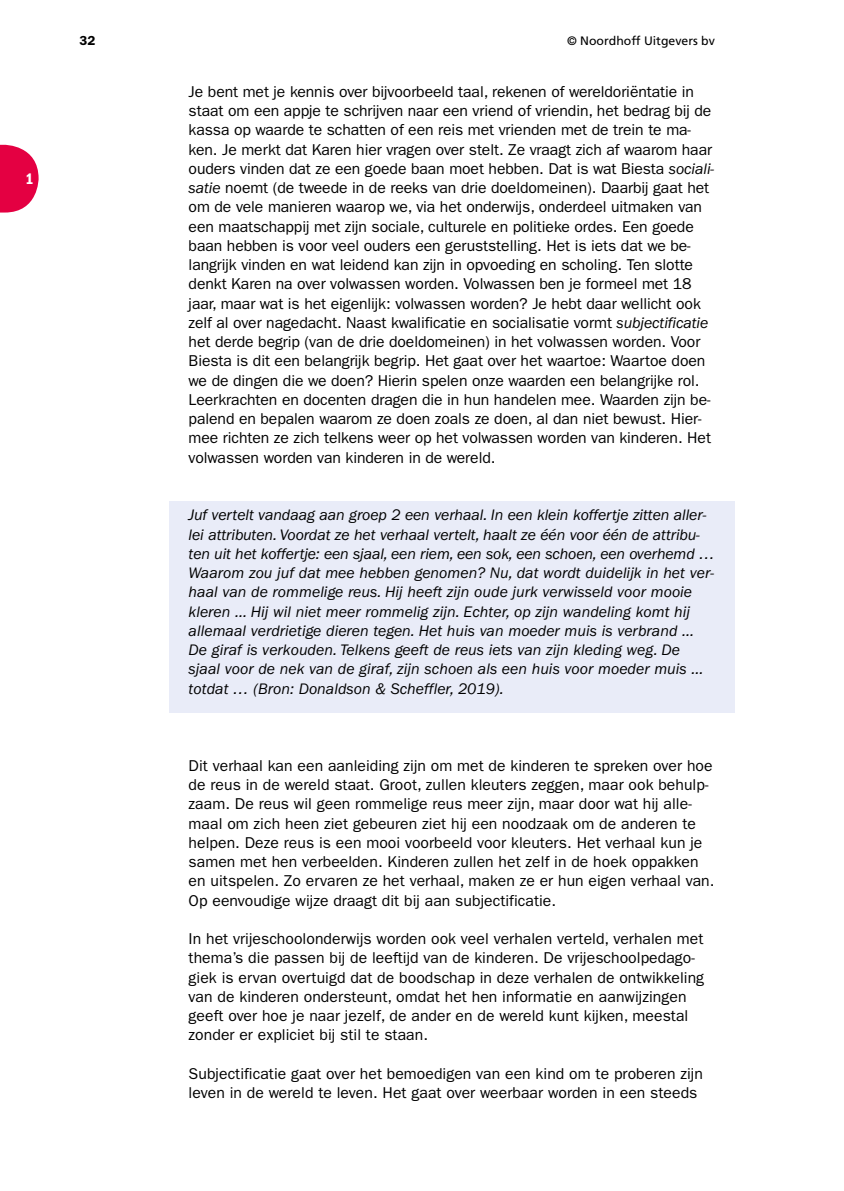
<style>
.page{position:relative;width:844px;height:1191px;background:#fff}
.page>*{position:absolute;margin:0;border:0;box-sizing:border-box;transform-origin:0 0}
.t1{font:15.75px/19.2px "ITC Franklin Gothic Std";letter-spacing:-.005em;color:#000}
.t2{font:italic 15.75px/19.2px "ITC Franklin Gothic Std";letter-spacing:.005em;color:#000}
.t3{font:15.75px "ITC Franklin Gothic Std Dm Cd";color:#fff}
.t4{font:600 13.12px "ITC Franklin Gothic Std";color:#000}
.t5{font:12.25px "Frutiger LT Std";color:#000}
.s1{font-style:italic}
</style>
<div class="page">
<svg style="left:0;top:145px;width:39px;height:67px"></svg>
<div style="left:26px;top:164px;width:8px;height:19px;background:#e40042"></div>
<div style="left:169px;top:501px;width:565px;height:212px;background:#e9ecf8"></div>
<p class="t3" style="left:26px;top:169px;width:10px">1</p>
<p class="t4" style="left:79px;top:32px;width:17px">32</p>
<p class="t5" style="left:567px;top:33px;width:149px">© Noordhoff Uitgevers bv</p>
<p class="t1" style="left:189px;top:82px;width:527px">Je bent met je kennis over bijvoorbeeld taal, rekenen of wereldoriëntatie in staat om een appje te schrijven naar een vriend of vriendin, het bedrag bij de kassa op waarde te schatten of een reis met vrienden met de trein te ma&shy;ken. Je merkt dat Karen hier vragen over stelt. Ze vraagt zich af waarom haar ouders vinden dat ze een goede baan moet hebben. Dat is wat Biesta <span class="s1">sociali&shy;satie</span> noemt (de tweede in de reeks van drie doeldomeinen). Daarbij gaat het om de vele manieren waarop we, via het onderwijs, onderdeel uitmaken van een maatschappij met zijn sociale, culturele en politieke ordes. Een goede baan hebben is voor veel ouders een geruststelling. Het is iets dat we be&shy;langrijk vinden en wat leidend kan zijn in opvoeding en scholing. Ten slotte denkt Karen na over volwassen worden. Volwassen ben je formeel met 18 jaar, maar wat is het eigenlijk: volwassen worden? Je hebt daar wellicht ook zelf al over nagedacht. Naast kwalificatie en socialisatie vormt <span class="s1">subjectificatie </span>het derde begrip (van de drie doeldomeinen) in het volwassen worden. Voor Biesta is dit een belangrijk begrip. Het gaat over het waartoe: Waartoe doen we de dingen die we doen? Hierin spelen onze waarden een belangrijke rol.<br>Leerkrachten en docenten dragen die in hun handelen mee. Waarden zijn be&shy;palend en bepalen waarom ze doen zoals ze doen, al dan niet bewust. Hier&shy;mee richten ze zich telkens weer op het volwassen worden van kinderen. Het volwassen worden van kinderen in de wereld.</p>
<p class="t2" style="left:189px;top:506px;width:527px">Juf vertelt vandaag aan groep 2 een verhaal. In een klein koffertje zitten aller&shy;lei attributen. Voordat ze het verhaal vertelt, haalt ze één voor één de attribu&shy;ten uit het koffertje: een sjaal, een riem, een sok, een schoen, een overhemd … Waarom zou juf dat mee hebben genomen? Nu, dat wordt duidelijk in het ver&shy;haal van de rommelige reus. Hij heeft zijn oude jurk verwisseld voor mooie kleren ... Hij wil niet meer rommelig zijn. Echter, op zijn wandeling komt hij allemaal verdrietige dieren tegen. Het huis van moeder muis is verbrand ...<br>De giraf is verkouden. Telkens geeft de reus iets van zijn kleding weg. De sjaal voor de nek van de giraf, zijn schoen als een huis voor moeder muis ... totdat … (Bron: Donaldson &amp; Scheffler, 2019).</p>
<p class="t1" style="left:189px;top:756px;width:527px">Dit verhaal kan een aanleiding zijn om met de kinderen te spreken over hoe de reus in de wereld staat. Groot, zullen kleuters zeggen, maar ook behulp&shy;zaam. De reus wil geen rommelige reus meer zijn, maar door wat hij alle&shy;maal om zich heen ziet gebeuren ziet hij een noodzaak om de anderen te helpen. Deze reus is een mooi voorbeeld voor kleuters. Het verhaal kun je samen met hen verbeelden. Kinderen zullen het zelf in de hoek oppakken en uitspelen. Zo ervaren ze het verhaal, maken ze er hun eigen verhaal van.<br>Op eenvoudige wijze draagt dit bij aan subjectificatie.</p>
<p class="t1" style="left:189px;top:929px;width:517px">In het vrijeschoolonderwijs worden ook veel verhalen verteld, verhalen met thema’s die passen bij de leeftijd van de kinderen. De vrijeschoolpedago&shy;giek is ervan overtuigd dat de boodschap in deze verhalen de ontwikkeling van de kinderen ondersteunt, omdat het hen informatie en aanwijzingen geeft over hoe je naar jezelf, de ander en de wereld kunt kijken, meestal zonder er expliciet bij stil te staan.</p>
<p class="t1" style="left:189px;top:1064px;width:515px">Subjectificatie gaat over het bemoedigen van een kind om te proberen zijn leven in de wereld te leven. Het gaat over weerbaar worden in een steeds</p>
</div>
